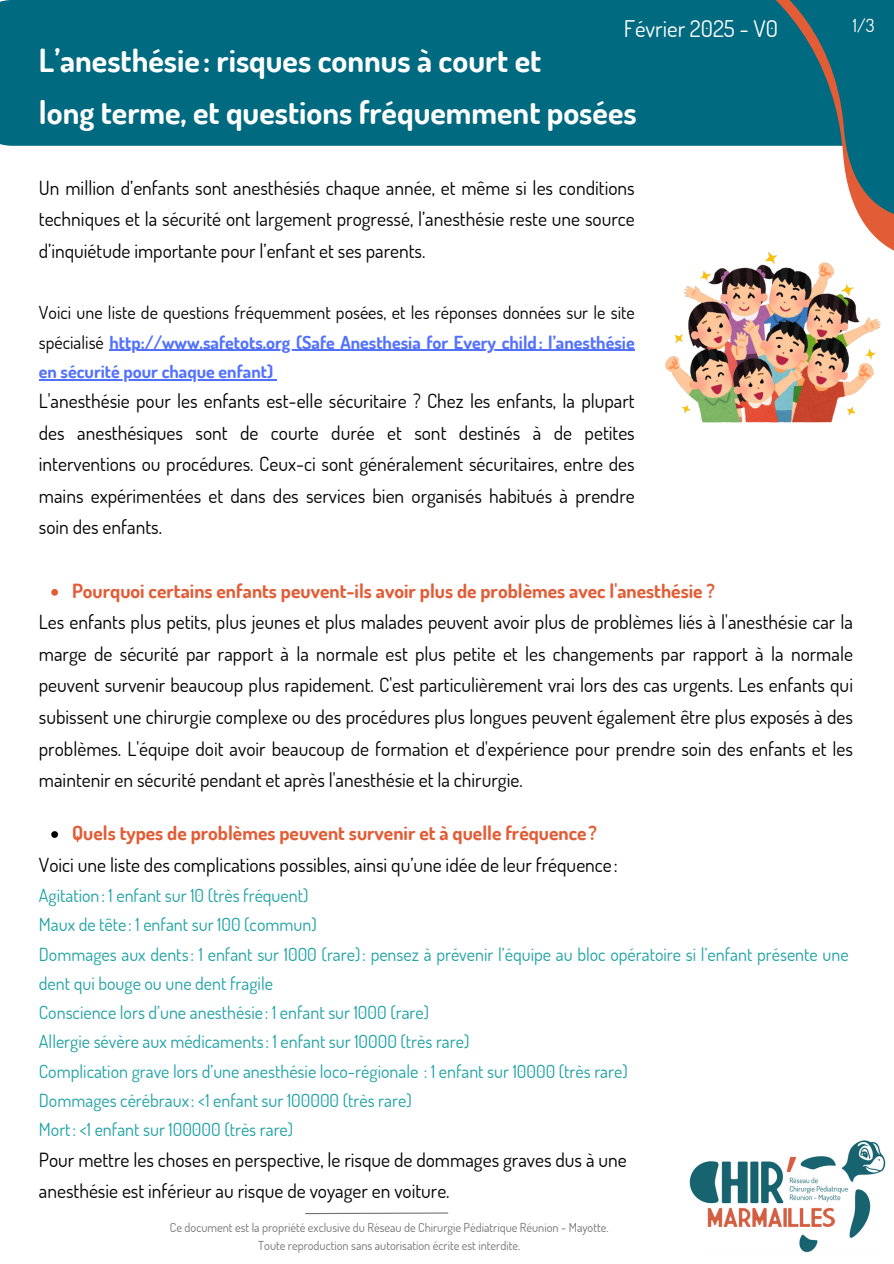
<style>
.page{position:relative;width:894px;height:1264px;background:#fff}
.page>*{position:absolute;margin:0;border:0;box-sizing:border-box;transform-origin:0 0}
.t1{font:700 31.95px/51.8px "Dosis";color:#fff}
.t2{font:22.95px "Dosis";color:#fff}
.t3{font:19.5px/31.5px "Dosis";color:#000;text-align:justify}
.t4{font:700 19.5px "Dosis";color:#e25d36}
.t5{font:18px/29.2px "Dosis";color:#1fa2a5}
.t6{font:18px/29.2px "Dosis";color:#000}
.t7{font:700 18px "Dosis";color:#5271ff}
.t8{font:18px "Dosis";color:#fff}
.t9{font:12.3px "Dosis";color:#737373}
.s1{font-weight:700;color:#5271ff}
</style>
<div class="page">
<div style="left:0;top:0;width:747px;height:146px;background:#006a80"></div>
<svg style="left:747px;top:0;width:146px;height:253px"></svg>
<img style="left:689px;top:1140px;width:197px;height:112px">
<svg style="left:305px;top:1212px;width:144px;height:2px"></svg>
<img style="left:665px;top:253px;width:215px;height:170px">
<hr style="left:109px;top:350px;width:525px;height:1px;background:#5271ff">
<hr style="left:39px;top:379px;width:238px;height:1px;background:#5271ff">
<svg style="left:51px;top:831px;width:7px;height:6px"></svg>
<svg style="left:51px;top:589px;width:7px;height:6px"></svg>
<h2 class="t2" style="left:623px;top:14px;width:156px">Février 2025 - V0</h2>
<p class="t1" style="left:39px;top:34px;width:599px">L’anesthésie: risques connus à court et<br>long terme, et questions fréquemment posées</p>
<h3 class="t3" style="left:39px;top:171px;width:597px">Un million d’enfants sont anesthésiés chaque année, et même si les conditions techniques et la sécurité ont largement progressé, l’anesthésie reste une source d’inquiétude importante pour l’enfant et ses parents.</h3>
<h3 class="t6" style="left:39px;top:298px;width:597px">Voici une liste de questions fréquemment posées, et les réponses données sur le site spécialisé <span class="s1">http://www.safetots.org (Safe Anesthesia for Every child: l’anesthésie</span></h3>
<p class="t7" style="left:39px;top:359px;width:236px">en sécurité pour chaque enfant)</p>
<p class="t3" style="left:39px;top:385px;width:597px">L'anesthésie pour les enfants est-elle sécuritaire ? Chez les enfants, la plupart des anesthésiques sont de courte durée et sont destinés à de petites interventions ou procédures. Ceux-ci sont généralement sécuritaires, entre des mains expérimentées et dans des services bien organisés habitués à prendre soin des enfants.</p>
<p class="t8" style="left:852px;top:14px;width:23px">1/3</p>
<p class="t4" style="left:72px;top:578px;width:644px">Pourquoi certains enfants peuvent-ils avoir plus de problèmes avec l'anesthésie ?</p>
<h3 class="t3" style="left:39px;top:606px;width:815px">Les enfants plus petits, plus jeunes et plus malades peuvent avoir plus de problèmes liés à l'anesthésie car la marge de sécurité par rapport à la normale est plus petite et les changements par rapport à la normale peuvent survenir beaucoup plus rapidement. C'est particulièrement vrai lors des cas urgents. Les enfants qui subissent une chirurgie complexe ou des procédures plus longues peuvent également être plus exposés à des problèmes. L'équipe doit avoir beaucoup de formation et d'expérience pour prendre soin des enfants et les maintenir en sécurité pendant et après l'anesthésie et la chirurgie.</h3>
<p class="t4" style="left:72px;top:820px;width:526px">Quels types de problèmes peuvent survenir et à quelle fréquence?</p>
<h3 class="t3" style="left:39px;top:848px;width:580px">Voici une liste des complications possibles, ainsi qu’une idée de leur fréquence:</h3>
<h3 class="t5" style="left:39px;top:880px;width:811px">Agitation: 1 enfant sur 10 (très fréquent)<br>Maux de tête: 1 enfant sur 100 (commun)<br>Dommages aux dents: 1 enfant sur 1000 (rare): pensez à prévenir l’équipe au bloc opératoire si l’enfant présente une dent qui bouge ou une dent fragile<br>Conscience lors d’une anesthésie: 1 enfant sur 1000 (rare)<br>Allergie sévère aux médicaments: 1 enfant sur 10000 (très rare)<br>Complication grave lors d’une anesthésie loco-régionale : 1 enfant sur 10000 (très rare)<br>Dommages cérébraux: &lt;1 enfant sur 100000 (très rare)<br>Mort: &lt;1 enfant sur 100000 (très rare)</h3>
<h3 class="t3" style="left:39px;top:1143px;width:589px">Pour mettre les choses en perspective, le risque de dommages graves dus à une anesthésie est inférieur au risque de voyager en voiture.</h3>
<h1 class="t9" style="left:170px;top:1219px;width:440px">Ce document est la propriété exclusive du Réseau de Chirurgie Pédiatrique Réunion - Mayotte.</h1>
<p class="t9" style="left:258px;top:1237px;width:263px">Toute reproduction sans autorisation écrite est interdite.</p>
</div>
